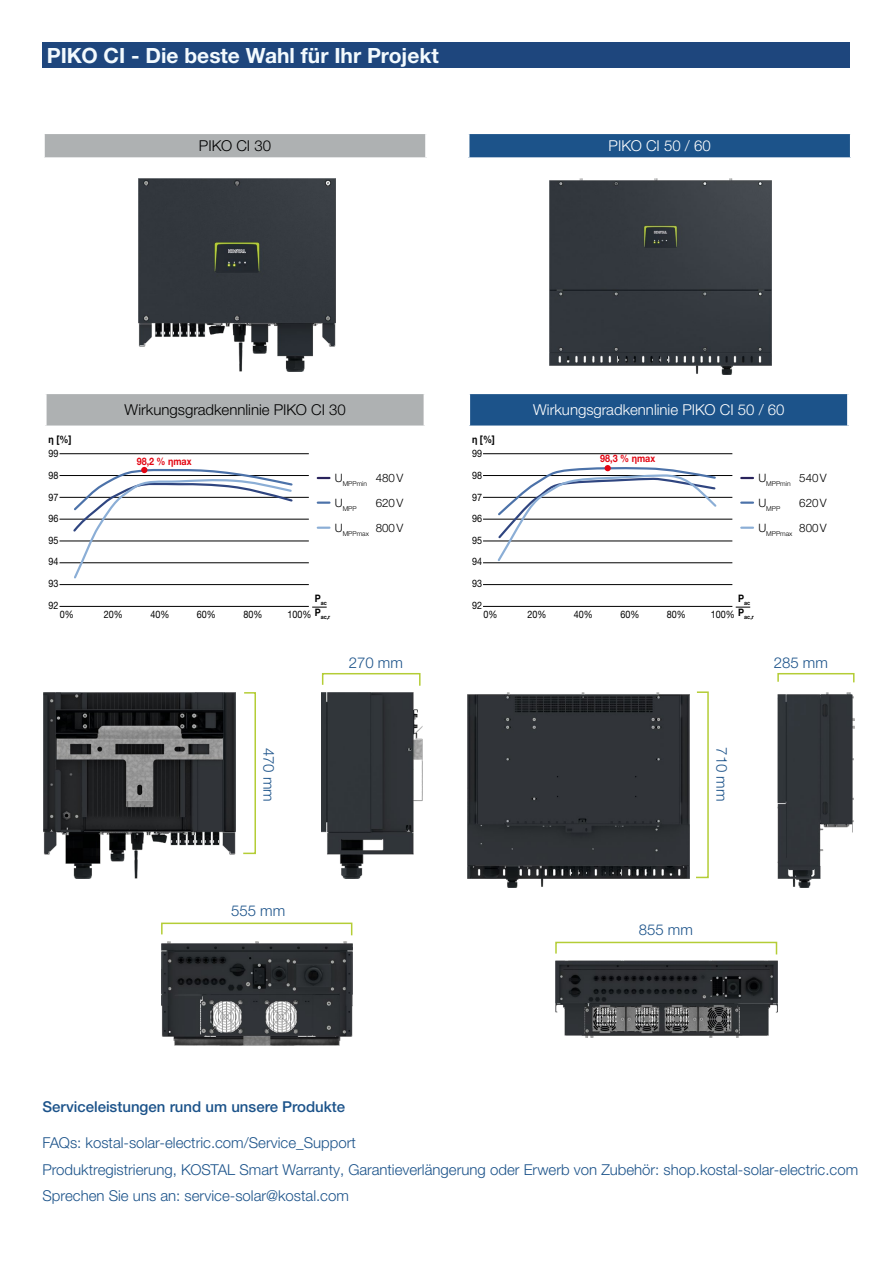
<style>
.page{position:relative;width:893px;height:1263px;background:#fff}
.page>*{position:absolute;margin:0;border:0;box-sizing:border-box;transform-origin:0 0}
.t1{font:700 21px "Helvetica Neue LTW1 G";color:#f3fafe}
.t2{font:300 15px/26.5px "Helvetica Neue LTW1 G";color:#1c538a}
.t3{font:300 15px "Helvetica Neue LTW1 G";color:#fff}
.t4{font:300 15px "Helvetica Neue LTW1 G";color:#000}
.t5{font:500 15px "Helvetica Neue LTW1 G";color:#1c538a}
.t6{font:300 11.55px "Helvetica Neue LTW1 G";color:#000}
.t7{font:10.35px "Helvetica Neue LTW1 G";color:#000;scale:.87 1}
.t8{font:700 10.35px "Helvetica Neue LTW1 G";color:#e30613;scale:.87 1}
.t9{font:700 10.35px "Helvetica Neue LTW1 G";color:#000;scale:.87 1}
.t10{font:300 6.75px "Helvetica Neue LTW1 G";color:#000}
.t11{font:700 6px "Helvetica Neue LTW1 G";color:#000;scale:.87 1}
</style>
<div class="page">
<svg style="left:161px;top:922px;width:192px;height:14px"></svg>
<svg style="left:555px;top:941px;width:223px;height:14px"></svg>
<svg style="left:243px;top:692px;width:13px;height:163px"></svg>
<svg style="left:696px;top:691px;width:13px;height:188px"></svg>
<svg style="left:321px;top:673px;width:100px;height:13px"></svg>
<svg style="left:777px;top:673px;width:78px;height:10px"></svg>
<img style="left:44px;top:692px;width:191px;height:187px">
<img style="left:161px;top:941px;width:191px;height:105px">
<img style="left:322px;top:692px;width:101px;height:187px">
<img style="left:467px;top:692px;width:222px;height:196px">
<img style="left:555px;top:960px;width:222px;height:77px">
<img style="left:777px;top:692px;width:77px;height:196px">
<div style="left:44px;top:133px;width:382px;height:25px;background:#aeb1b2"></div>
<hr style="left:43px;top:132px;width:384px;height:2px;background:#fff">
<hr style="left:43px;top:134px;width:2px;height:23px;background:#fff">
<hr style="left:425px;top:134px;width:2px;height:23px;background:#fff">
<hr style="left:43px;top:157px;width:384px;height:3px;background:#fff">
<div style="left:468px;top:133px;width:383px;height:25px;background:#1c538a"></div>
<hr style="left:467px;top:132px;width:385px;height:2px;background:#fff">
<hr style="left:467px;top:134px;width:2px;height:23px;background:#fff">
<hr style="left:850px;top:134px;width:2px;height:23px;background:#fff">
<hr style="left:467px;top:157px;width:385px;height:3px;background:#fff">
<img style="left:138px;top:179px;width:198px;height:193px">
<img style="left:550px;top:179px;width:222px;height:195px">
<hr style="left:60px;top:497px;width:248px;height:1px;background:#000">
<hr style="left:60px;top:475px;width:248px;height:1px;background:#000">
<hr style="left:60px;top:453px;width:248px;height:1px;background:#000">
<hr style="left:60px;top:519px;width:248px;height:1px;background:#000">
<hr style="left:60px;top:541px;width:248px;height:1px;background:#000">
<hr style="left:60px;top:562px;width:248px;height:1px;background:#000">
<hr style="left:60px;top:584px;width:248px;height:1px;background:#000">
<hr style="left:60px;top:606px;width:248px;height:1px;background:#000">
<svg style="left:312px;top:607px;width:15px;height:1px"></svg>
<svg style="left:318px;top:527px;width:11px;height:2px"></svg>
<svg style="left:318px;top:477px;width:11px;height:2px"></svg>
<svg style="left:318px;top:501px;width:11px;height:3px"></svg>
<svg style="left:71px;top:467px;width:223px;height:112px"></svg>
<div style="left:45px;top:393px;width:380px;height:34px;background:#aeb1b2"></div>
<hr style="left:44px;top:391px;width:382px;height:3px;background:#fff">
<hr style="left:44px;top:394px;width:3px;height:31px;background:#fff">
<hr style="left:424px;top:394px;width:2px;height:31px;background:#fff">
<hr style="left:44px;top:425px;width:382px;height:3px;background:#fff">
<hr style="left:484px;top:497px;width:248px;height:1px;background:#000">
<hr style="left:484px;top:475px;width:248px;height:1px;background:#000">
<hr style="left:484px;top:453px;width:248px;height:1px;background:#000">
<hr style="left:484px;top:519px;width:248px;height:1px;background:#000">
<hr style="left:484px;top:541px;width:248px;height:1px;background:#000">
<hr style="left:484px;top:562px;width:248px;height:1px;background:#000">
<hr style="left:484px;top:584px;width:248px;height:1px;background:#000">
<hr style="left:484px;top:606px;width:248px;height:1px;background:#000">
<svg style="left:736px;top:607px;width:14px;height:1px"></svg>
<svg style="left:741px;top:527px;width:12px;height:2px"></svg>
<svg style="left:741px;top:477px;width:12px;height:2px"></svg>
<svg style="left:741px;top:501px;width:12px;height:3px"></svg>
<svg style="left:496px;top:465px;width:222px;height:98px"></svg>
<div style="left:469px;top:393px;width:380px;height:34px;background:#1c538a"></div>
<hr style="left:467px;top:391px;width:383px;height:3px;background:#fff">
<hr style="left:467px;top:394px;width:3px;height:31px;background:#fff">
<hr style="left:847px;top:394px;width:3px;height:31px;background:#fff">
<hr style="left:467px;top:425px;width:383px;height:3px;background:#fff">
<div style="left:43px;top:43px;width:807px;height:25px;background:#1e467d"></div>
<h1 class="t1" style="left:47px;top:42px;width:394px">PIKO CI - Die beste Wahl für Ihr Projekt</h1>
<p class="t4" style="left:199px;top:136px;width:74px">PIKO CI 30</p>
<p class="t3" style="left:609px;top:136px;width:104px">PIKO CI 50 / 60</p>
<p class="t4" style="left:125px;top:401px;width:223px">Wirkungsgradkennlinie PIKO CI 30</p>
<p class="t3" style="left:533px;top:401px;width:253px">Wirkungsgradkennlinie PIKO CI 50 / 60</p>
<p class="t9" style="left:49px;top:433px;width:28px">η [%]</p>
<p class="t9" style="left:472px;top:433px;width:28px">η [%]</p>
<p class="t7" style="left:49px;top:447px;width:13px">99</p>
<p class="t8" style="left:137px;top:455px;width:65px">98,2 % ηmax</p>
<p class="t7" style="left:472px;top:447px;width:13px">99</p>
<p class="t8" style="left:600px;top:452px;width:65px">98,3 % ηmax</p>
<p class="t7" style="left:49px;top:469px;width:13px">98</p>
<p class="t7" style="left:49px;top:490px;width:13px">97</p>
<p class="t7" style="left:49px;top:512px;width:13px">96</p>
<p class="t7" style="left:49px;top:534px;width:13px">95</p>
<p class="t10" style="left:335px;top:479px;width:70px"><sup>U</sup>MPPmin <sup>480V</sup></p>
<p class="t10" style="left:335px;top:505px;width:23px"><sup>U</sup>MPP</p>
<p class="t6" style="left:376px;top:496px;width:29px">620V</p>
<p class="t10" style="left:335px;top:529px;width:70px"><sup>U</sup>MPPmax <sup>800V</sup></p>
<p class="t7" style="left:472px;top:469px;width:13px">98</p>
<p class="t7" style="left:472px;top:490px;width:13px">97</p>
<p class="t7" style="left:472px;top:512px;width:13px">96</p>
<p class="t7" style="left:472px;top:534px;width:13px">95</p>
<p class="t10" style="left:758px;top:479px;width:70px"><sup>U</sup>MPPmin <sup>540V</sup></p>
<p class="t10" style="left:758px;top:505px;width:23px"><sup>U</sup>MPP</p>
<p class="t6" style="left:799px;top:496px;width:29px">620V</p>
<p class="t10" style="left:758px;top:529px;width:70px"><sup>U</sup>MPPmax <sup>800V</sup></p>
<p class="t7" style="left:49px;top:555px;width:13px">94</p>
<p class="t7" style="left:472px;top:555px;width:13px">94</p>
<p class="t7" style="left:49px;top:577px;width:13px">93</p>
<p class="t7" style="left:472px;top:577px;width:13px">93</p>
<p class="t11" style="left:315px;top:599px;width:15px"><sup>P</sup>ac</p>
<p class="t11" style="left:315px;top:614px;width:19px"><sup>P</sup>ac,r</p>
<p class="t7" style="left:49px;top:599px;width:13px">92</p>
<p class="t7" style="left:60px;top:608px;width:18px">0%</p>
<p class="t7" style="left:104px;top:608px;width:23px">20%</p>
<p class="t7" style="left:150px;top:608px;width:23px">40%</p>
<p class="t7" style="left:197px;top:608px;width:23px">60%</p>
<p class="t7" style="left:243px;top:608px;width:23px">80%</p>
<p class="t7" style="left:287px;top:608px;width:29px">100%</p>
<p class="t11" style="left:738px;top:599px;width:15px"><sup>P</sup>ac</p>
<p class="t11" style="left:738px;top:614px;width:19px"><sup>P</sup>ac,r</p>
<p class="t7" style="left:472px;top:599px;width:13px">92</p>
<p class="t7" style="left:483px;top:608px;width:18px">0%</p>
<p class="t7" style="left:527px;top:608px;width:23px">20%</p>
<p class="t7" style="left:574px;top:608px;width:23px">40%</p>
<p class="t7" style="left:620px;top:608px;width:23px">60%</p>
<p class="t7" style="left:667px;top:608px;width:23px">80%</p>
<p class="t7" style="left:711px;top:608px;width:29px">100%</p>
<p class="t2" style="left:349px;top:649px;width:56px">270 mm</p>
<p class="t2" style="left:774px;top:649px;width:56px">285 mm</p>
<p class="t2" style="left:282px;top:748px;width:56px;rotate:90deg">470 mm</p>
<p class="t2" style="left:735px;top:747px;width:56px;rotate:90deg">710 mm</p>
<p class="t2" style="left:231px;top:897px;width:56px">555 mm</p>
<p class="t2" style="left:639px;top:916px;width:56px">855 mm</p>
<p class="t5" style="left:43px;top:1098px;width:304px">Serviceleistungen rund um unsere Produkte</p>
<p class="t2" style="left:43px;top:1129px;width:817px">FAQs: kostal-solar-electric.com/Service_Support<br>Produktregistrierung, KOSTAL Smart Warranty, Garantieverlängerung oder Erwerb von Zubehör: shop.kostal-solar-electric.com<br>Sprechen Sie uns an: service-solar@kostal.com</p>
</div>
